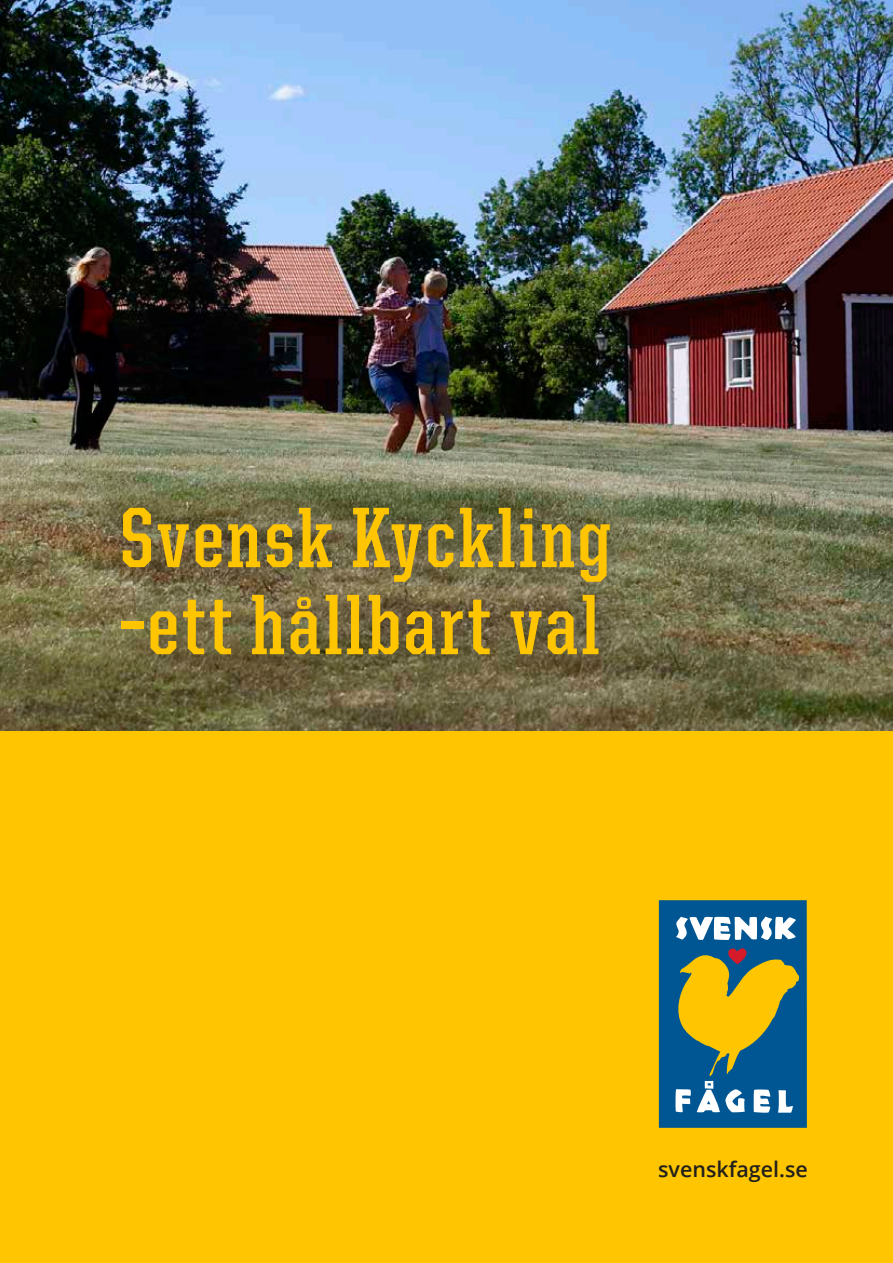
<style>
.page{position:relative;width:893px;height:1263px;background:#fff}
.page>*{position:absolute;margin:0;border:0;box-sizing:border-box;transform-origin:0 0}
.t1{font:700 90px/102px "United Serif Cond";letter-spacing:.03em;color:#fec500}
.t2{font:700 85.95px/87px "United Serif Cond";letter-spacing:.035em;color:#fec500}
.t3{font:600 21.45px "Open Sans";color:#21201c}
</style>
<div class="page">
<img style="left:0;top:0;width:893px;height:731px">
<div style="left:0;top:731px;width:893px;height:532px;background:#fec500"></div>
<div style="left:659px;top:900px;width:148px;height:228px;background:#005692"></div>
<svg style="left:676px;top:916px;width:120px;height:24px"></svg>
<svg style="left:675px;top:948px;width:124px;height:165px"></svg>
<div style="left:96px;top:481px;width:542px;height:203px;background:#21201c;opacity:.5"></div>
<p class="t1" style="left:128px;top:479px;width:550px;text-indent:148px">sk Kyckling – ett hållbart val</p>
<p class="t2" style="left:120px;top:494px;width:492px">Svensk Kyckling –ett hållbart val</p>
<p class="t3" style="left:658px;top:1155px;width:151px">svenskfagel.se</p>
</div>
